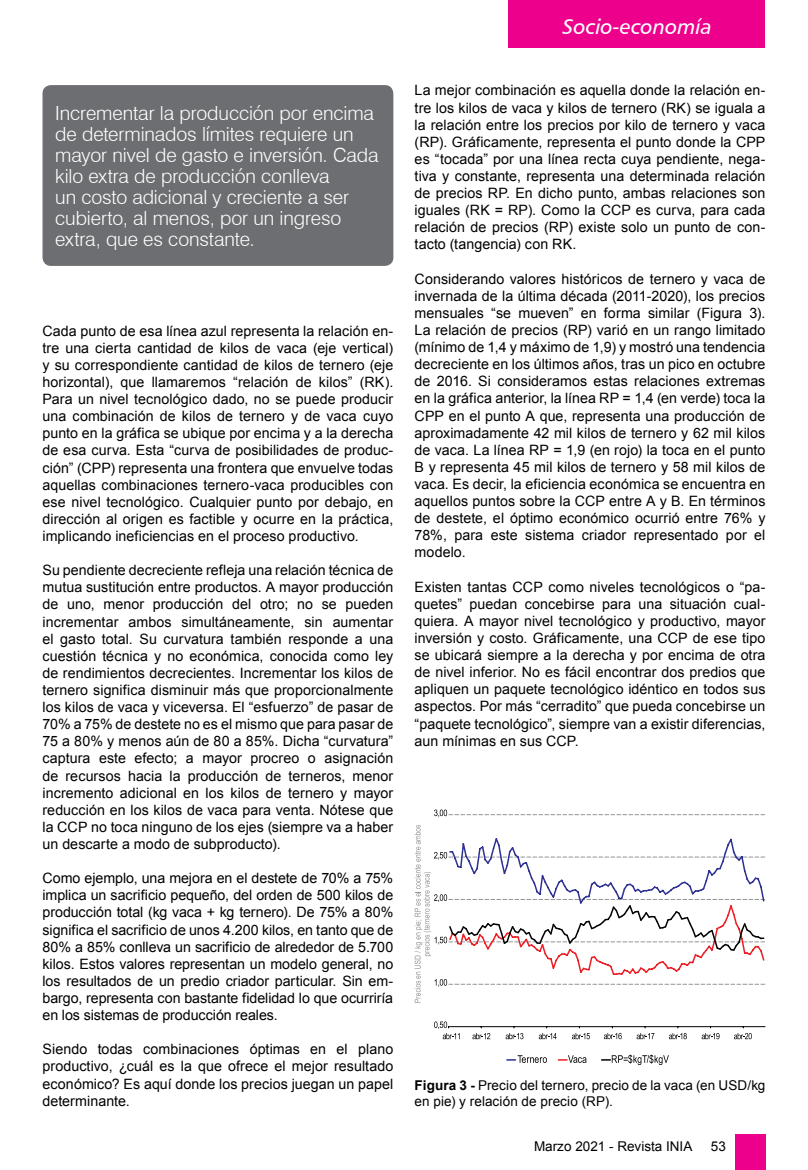
<style>
.page{position:relative;width:808px;height:1170px;background:#fff}
.page>*{position:absolute;margin:0;border:0;box-sizing:border-box;transform-origin:0 0}
.t1{font:21px "Humanist 777 BT Italic B";color:#fff}
.t2{font:300 19.5px/21px "Swiss 721 BT";letter-spacing:-.005em;color:#fff}
.t3{font:14.25px/17.1px "Arial";letter-spacing:.005em;color:#000;text-align:justify}
.t4{font:13.5px/16.2px "Arial";letter-spacing:.005em;color:#000}
.s1{font-weight:700}
</style>
<div class="page">
<div style="left:508px;top:0;width:257px;height:47px;background:#ec008c"></div>
<div style="left:734px;top:1134px;width:31px;height:35px;background:#ec008c"></div>
<div style="left:43px;top:85px;width:350px;height:181px;background:#6d6e71;border-radius:9px"></div>
<hr style="left:448px;top:1026px;width:317px;height:1px;background:#000">
<svg style="left:434px;top:809px;width:331px;height:8px"></svg>
<svg style="left:434px;top:1021px;width:26px;height:18px"></svg>
<svg style="left:472px;top:1026px;width:18px;height:13px"></svg>
<svg style="left:506px;top:1026px;width:17px;height:13px"></svg>
<svg style="left:539px;top:1026px;width:18px;height:13px"></svg>
<svg style="left:572px;top:1026px;width:18px;height:13px"></svg>
<svg style="left:604px;top:1026px;width:18px;height:13px"></svg>
<svg style="left:637px;top:1026px;width:17px;height:13px"></svg>
<svg style="left:669px;top:1026px;width:18px;height:13px"></svg>
<svg style="left:702px;top:1026px;width:17px;height:13px"></svg>
<svg style="left:734px;top:1026px;width:18px;height:13px"></svg>
<svg style="left:415px;top:825px;width:350px;height:177px"></svg>
<svg style="left:507px;top:1055px;width:40px;height:7px"></svg>
<svg style="left:558px;top:1055px;width:28px;height:7px"></svg>
<svg style="left:602px;top:1054px;width:67px;height:10px"></svg>
<p class="t2" style="left:55px;top:102px;width:325px">I ncrementar la producción por encima de determinados límites requiere un mayor nivel de gasto e inversión. Cada kilo extra de producción conlleva<br>un costo adicional y creciente a ser cubierto, al menos, por un ingreso extra, que es constante.</p>
<p class="t3" style="left:43px;top:322px;width:352px">Cada punto de esa línea azul representa la relación en&shy;tre una cierta cantidad de kilos de vaca (eje vertical) y su correspondiente cantidad de kilos de ternero (eje horizontal), que llamaremos “relación de kilos” (RK).<br>Para un nivel tecnológico dado, no se puede producir una combinación de kilos de ternero y de vaca cuyo punto en la gráfica se ubique por encima y a la derecha de esa curva. Esta “curva de posibilidades de produc&shy;ción” (CPP) representa una frontera que envuelve todas aquellas combinaciones ternero-vaca producibles con ese nivel tecnológico. Cualquier punto por debajo, en dirección al origen es factible y ocurre en la práctica, implicando ineficiencias en el proceso productivo.</p>
<p class="t3" style="left:43px;top:562px;width:352px">Su pendiente decreciente refleja una relación técnica de mutua sustitución entre productos. A mayor producción de uno, menor producción del otro; no se pueden incrementar ambos simultáneamente, sin aumentar el gasto total. Su curvatura también responde a una cuestión técnica y no económica, conocida como ley de rendimientos decrecientes. Incrementar los kilos de ternero significa disminuir más que proporcionalmente los kilos de vaca y viceversa. El “esfuerzo” de pasar de 70% a 75% de destete no es el mismo que para pasar de 75 a 80% y menos aún de 80 a 85%. Dicha “curvatura” captura este efecto; a mayor procreo o asignación de recursos hacia la producción de terneros, menor incremento adicional en los kilos de ternero y mayor reducción en los kilos de vaca para venta. Nótese que la CCP no toca ninguno de los ejes (siempre va a haber un descarte a modo de subproducto).</p>
<p class="t3" style="left:43px;top:869px;width:352px">Como ejemplo, una mejora en el destete de 70% a 75% implica un sacrificio pequeño, del orden de 500 kilos de producción total (kg vaca + kg ternero). De 75% a 80% significa el sacrificio de unos 4.200 kilos, en tanto que de 80% a 85% conlleva un sacrificio de alrededor de 5.700 kilos. Estos valores representan un modelo general, no los resultados de un predio criador particular. Sin em&shy;bargo, representa con bastante fidelidad lo que ocurriría en los sistemas de producción reales.</p>
<p class="t3" style="left:43px;top:1040px;width:352px">Siendo todas combinaciones óptimas en el plano productivo, ¿cuál es la que ofrece el mejor resultado económico? Es aquí donde los precios juegan un papel determinante.</p>
<h1 class="t1" style="left:562px;top:13px;width:151px">Socio-economía</h1>
<p class="t3" style="left:415px;top:82px;width:352px">La mejor combinación es aquella donde la relación en&shy;tre los kilos de vaca y kilos de ternero (RK) se iguala a la relación entre los precios por kilo de ternero y vaca (RP). Gráficamente, representa el punto donde la CPP es “tocada” por una línea recta cuya pendiente, nega&shy;tiva y constante, representa una determinada relación de precios RP. En dicho punto, ambas relaciones son iguales (RK = RP). Como la CCP es curva, para cada relación de precios (RP) existe solo un punto de con&shy;tacto (tangencia) con RK.</p>
<p class="t3" style="left:415px;top:270px;width:352px">Considerando valores históricos de ternero y vaca de invernada de la última década (2011-2020), los precios mensuales “se mueven” en forma similar (Figura 3).<br>La relación de precios (RP) varió en un rango limitado (mínimo de 1,4 y máximo de 1,9) y mostró una tendencia decreciente en los últimos años, tras un pico en octubre de 2016. Si consideramos estas relaciones extremas en la gráfica anterior, la línea RP = 1,4 (en verde) toca la CPP en el punto A que, representa una producción de aproximadamente 42 mil kilos de ternero y 62 mil kilos de vaca. La línea RP = 1,9 (en rojo) la toca en el punto B y representa 45 mil kilos de ternero y 58 mil kilos de vaca. Es decir, la eficiencia económica se encuentra en aquellos puntos sobre la CCP entre A y B. En términos de destete, el óptimo económico ocurrió entre 76% y 78%, para este sistema criador representado por el modelo.</p>
<p class="t3" style="left:415px;top:578px;width:352px">Existen tantas CCP como niveles tecnológicos o “pa&shy;quetes” puedan concebirse para una situación cual&shy;quiera. A mayor nivel tecnológico y productivo, mayor inversión y costo. Gráficamente, una CCP de ese tipo se ubicará siempre a la derecha y por encima de otra de nivel inferior. No es fácil encontrar dos predios que apliquen un paquete tecnológico idéntico en todos sus aspectos. Por más “cerradito” que pueda concebirse un “paquete tecnológico”, siempre van a existir diferencias, aun mínimas en sus CCP.</p>
<p class="t4" style="left:415px;top:1077px;width:352px"><span class="s1">Figura 3 -</span> Precio del ternero, precio de la vaca (en USD/kg en pie) y relación de precio (RP).</p>
<p class="t4" style="left:534px;top:1138px;width:160px">Marzo 2021 - Revista INIA</p>
<p class="t4" style="left:711px;top:1138px;width:17px">53</p>
</div>
